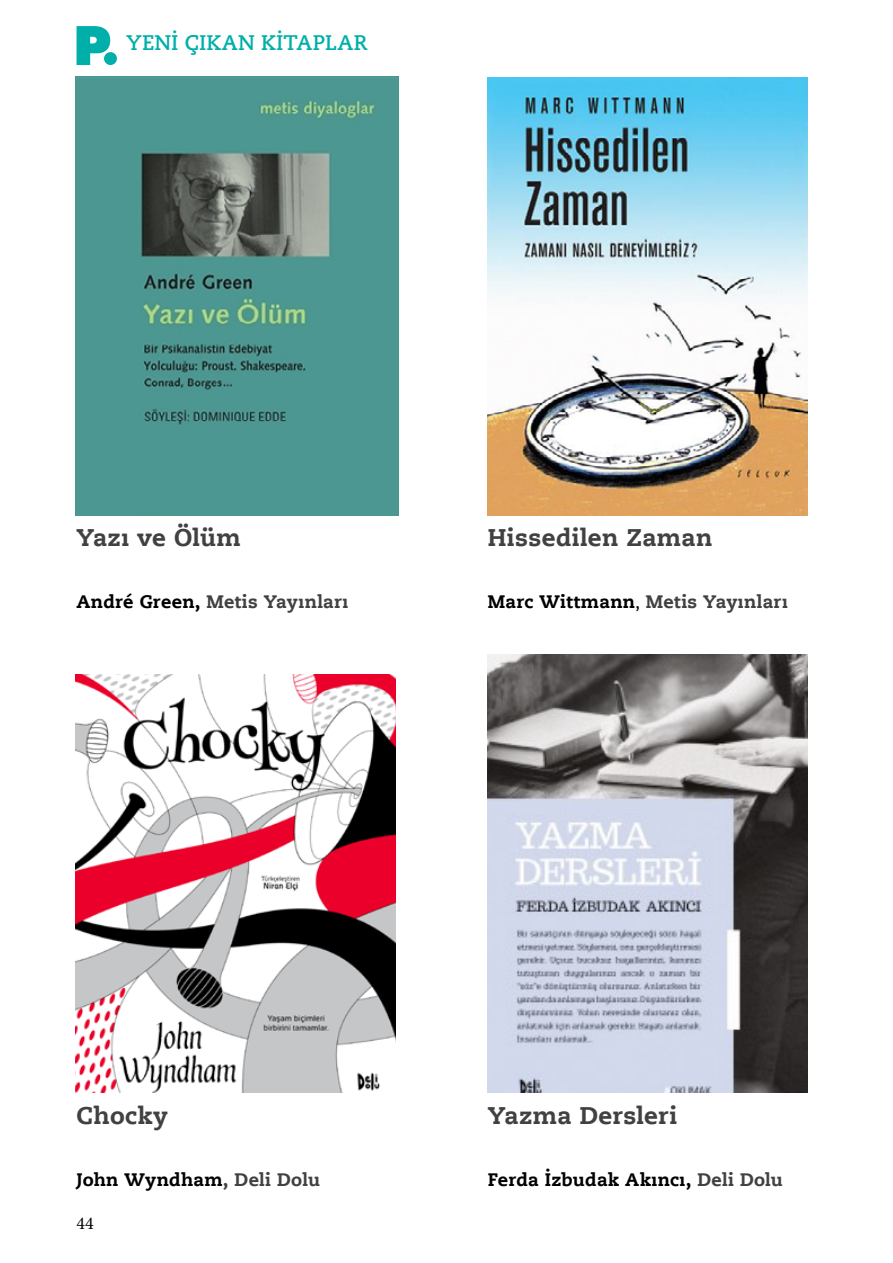
<style>
.page{position:relative;width:893px;height:1263px;background:#fff}
.page>*{position:absolute;margin:0;border:0;box-sizing:border-box;transform-origin:0 0}
.t1{font:700 24px "Caecilia LT Std Roman";letter-spacing:.015em;color:#414042}
.t2{font:300 21px "Caecilia LT Std";letter-spacing:.005em;color:#00afaa}
.t3{font:700 18px "Caecilia LT Std Roman";letter-spacing:.015em;color:#414042}
.t4{font:700 18px "Caecilia LT Std Roman";letter-spacing:.01em;color:#000}
.t5{font:18px "Minion Pro";color:#000}
.s1{color:#000}
.s2{font-weight:400;color:#000}
.s3{color:#414042}
</style>
<div class="page">
<img style="left:75px;top:77px;width:324px;height:438px">
<img style="left:488px;top:77px;width:320px;height:438px">
<img style="left:488px;top:655px;width:320px;height:438px">
<img style="left:75px;top:674px;width:320px;height:419px">
<svg style="left:77px;top:26px;width:33px;height:39px"></svg>
<div style="left:104px;top:52px;width:13px;height:13px;background:#00afaa;border-radius:50%"></div>
<p class="t2" style="left:126px;top:30px;width:242px">YENİ ÇIKAN KİTAPLAR</p>
<h1 class="t1" style="left:77px;top:522px;width:166px">Yazı ve Ölüm</h1>
<p class="t3" style="left:77px;top:590px;width:273px"><span class="s1">André Green,</span> Metis Yayınları</p>
<h1 class="t1" style="left:488px;top:522px;width:226px">Hissedilen Zaman</h1>
<p class="t3" style="left:488px;top:590px;width:302px"><span class="s1">Marc Wittmann</span><span class="s2">,</span> Metis Yayınları</p>
<h1 class="t1" style="left:77px;top:1100px;width:93px">Chocky</h1>
<p class="t4" style="left:77px;top:1168px;width:245px">John Wyndham<span class="s3">, Deli Dolu</span></p>
<p class="t5" style="left:77px;top:1211px;width:19px">44</p>
<h1 class="t1" style="left:488px;top:1100px;width:191px">Yazma Dersleri</h1>
<p class="t4" style="left:488px;top:1168px;width:296px">Ferda İzbudak Akıncı, <span class="s3">Deli Dolu</span></p>
</div>
